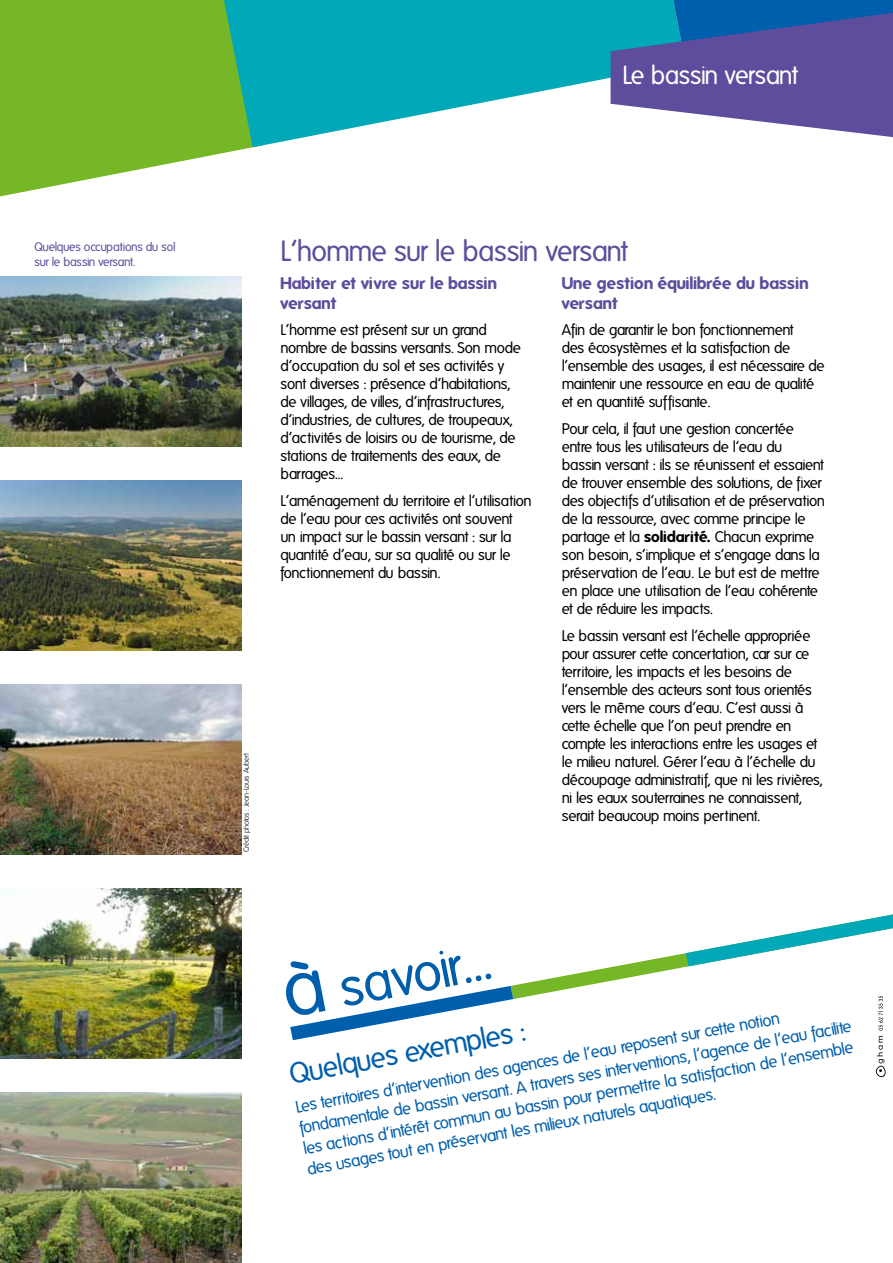
<style>
.page{position:relative;width:893px;height:1263px;background:#fff}
.page>*{position:absolute;margin:0;border:0;box-sizing:border-box;transform-origin:0 0}
.t1{font:52.5px "Folks";color:#005fac}
.t2{font:28.5px "Folks";letter-spacing:-.035em;color:#5d4d9c}
.t3{font:28.5px "Folks";color:#005fac}
.t4{font:25.35px "Folks";letter-spacing:-.03em;color:#fff}
.t5{font:16.5px/21px "Folks";color:#005fac}
.t6{font:700 16.5px/19.8px "Folks";color:#5d4d9c}
.t7{font:15px/18px "Folks";letter-spacing:-.035em;color:#000}
.t8{font:12px/14.4px "Folks";letter-spacing:-.03em;color:#5d4d9c}
.t9{font:300 7.5px "Folks";letter-spacing:-.035em;color:#000}
.s1{font-weight:700}
.s2{font-size:76.5px}
</style>
<div class="page">
<svg style="left:0;top:0;width:254px;height:196px;background:#87c043"></svg>
<svg style="left:224px;top:0;width:387px;height:147px;fill:#00a8b8"></svg>
<svg style="left:611px;top:0;width:282px;height:137px;background:#5a6cac"></svg>
<img style="left:0;top:276px;width:242px;height:170px">
<img style="left:0;top:480px;width:242px;height:171px">
<img style="left:0;top:685px;width:242px;height:170px">
<img style="left:0;top:889px;width:242px;height:170px">
<img style="left:0;top:1093px;width:242px;height:170px">
<svg style="left:290px;top:914px;width:603px;height:163px"></svg>
<p class="t8" style="left:35px;top:240px;width:142px">Quelques occupations du sol sur le bassin versant.</p>
<h3 class="t4" style="left:623px;top:61px;width:177px">Le bassin versant</h3>
<p class="t9" style="left:242px;top:852px;width:101px;rotate:-90deg">Crédit photos : Jean-Louis Aubert</p>
<h2 class="t2" style="left:281px;top:235px;width:349px">L’homme sur le bassin versant</h2>
<p class="t6" style="left:281px;top:273px;width:218px">Habiter et vivre sur le bassin versant</p>
<p class="t7" style="left:281px;top:321px;width:242px">L’homme est présent sur un grand nombre de bassins versants. Son mode d’occupation du sol et ses activités y sont diverses : présence d’habitations, de villages, de villes, d’infrastructures, d’industries, de cultures, de troupeaux, d’activités de loisirs ou de tourisme, de stations de traitements des eaux, de barrages...</p>
<p class="t7" style="left:281px;top:492px;width:253px">L’aménagement du territoire et l’utilisation de l’eau pour ces activités ont souvent un impact sur le bassin versant : sur la quantité d’eau, sur sa qualité ou sur le fonctionnement du bassin.</p>
<p class="t6" style="left:562px;top:273px;width:249px">Une gestion équilibrée du bassin versant</p>
<p class="t7" style="left:562px;top:321px;width:264px">Afin de garantir le bon fonctionnement<br>des écosystèmes et la satisfaction de l’ensemble des usages, il est nécessaire de maintenir une ressource en eau de qualité et en quantité suffisante.</p>
<p class="t7" style="left:562px;top:420px;width:265px">Pour cela, il faut une gestion concertée entre tous les utilisateurs de l’eau du bassin versant : ils se réunissent et essaient de trouver ensemble des solutions, de fixer des objectifs d’utilisation et de préservation de la ressource, avec comme principe le partage et la <span class="s1">solidarité.</span> Chacun exprime son besoin, s’implique et s’engage dans la préservation de l’eau. Le but est de mettre en place une utilisation de l’eau cohérente</p>
<p class="t7" style="left:562px;top:596px;width:250px;line-height:26.5px">et de réduire les impacts.<br>Le bassin versant est l’échelle appropriée</p>
<p class="t7" style="left:562px;top:645px;width:262px">pour assurer cette concertation, car sur ce territoire, les impacts et les besoins de l’ensemble des acteurs sont tous orientés vers le même cours d’eau. C’est aussi à cette échelle que l’on peut prendre en compte les interactions entre les usages et le milieu naturel. Gérer l’eau à l’échelle du découpage administratif, que ni les rivières, ni les eaux souterraines ne connaissent, serait beaucoup moins pertinent.</p>
<h1 class="t1" style="left:279px;top:971px;width:211px;rotate:-11deg"><span class="s2">à</span> savoir…</h1>
<p class="t5" style="left:294px;top:1099px;width:563px;rotate:-11deg">Les territoires d’intervention des agences de l’eau reposent sur cette notion fondamentale de bassin versant. A travers ses interventions, l’agence de l’eau facilite les actions d’intérêt commun au bassin pour permettre la satisfaction de l’ensemble des usages tout en préservant les milieux naturels aquatiques.</p>
<h2 class="t3" style="left:287px;top:1060px;width:241px;rotate:-11deg">Quelques exemples :</h2>
</div>
